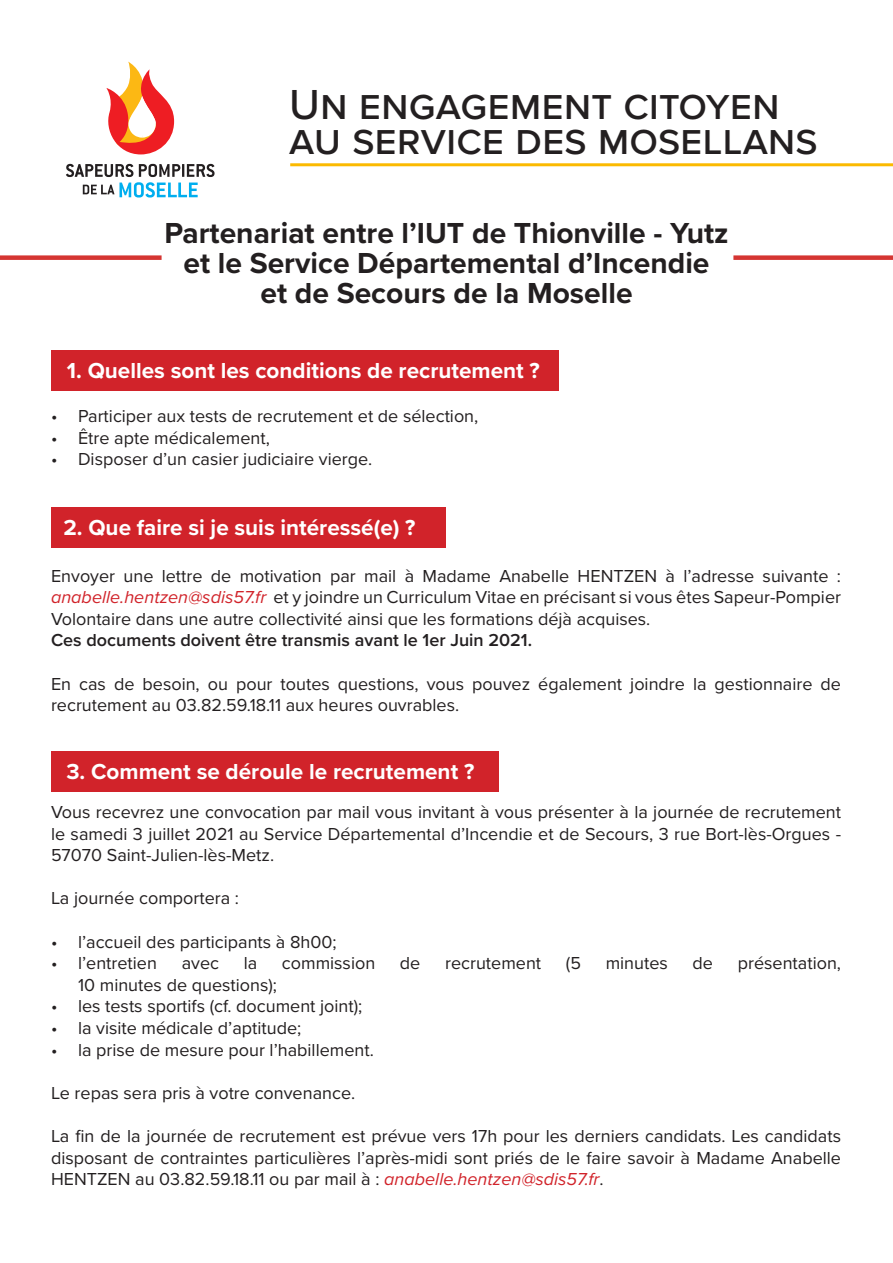
<style>
.page{position:relative;width:893px;height:1263px;background:#fff}
.page>*{position:absolute;margin:0;border:0;box-sizing:border-box;transform-origin:0 0}
.t1{font:500 43.5px "Proxima Nova";color:#231f20}
.t2{font:700 30px "Proxima Nova";color:#231f20}
.t3{font:700 22.5px "Proxima Nova";color:#fff}
.t4{font:18px/21.6px "Proxima Nova";color:#231f20;text-align:justify}
.t5{font:600 18px "Proxima Nova";color:#231f20}
.s1{font-style:italic;color:#d1232a}
</style>
<div class="page">
<svg style="left:66px;top:164px;width:149px;height:34px"></svg>
<svg style="left:106px;top:62px;width:68px;height:92px"></svg>
<hr style="left:290px;top:163px;width:603px;height:3px;background:#fbba00">
<div style="left:0;top:255px;width:162px;height:5px;background:#d53532"></div>
<div style="left:733px;top:255px;width:160px;height:5px;background:#d53532"></div>
<div style="left:51px;top:350px;width:507px;height:40px;background:#d1232a"></div>
<div style="left:51px;top:507px;width:395px;height:41px;background:#d1232a"></div>
<div style="left:51px;top:751px;width:447px;height:40px;background:#d1232a"></div>
<p class="t1" style="left:289px;top:72px;width:492px">Un engagement citoyen</p>
<p class="t1" style="left:289px;top:107px;width:530px">au service des mosellans</p>
<p class="t2" style="left:164px;top:210px;width:566px">Partenariat entre l’IUT de Thionville - Yutz</p>
<p class="t2" style="left:183px;top:240px;width:528px">et le Service Départemental d’Incendie</p>
<p class="t2" style="left:260px;top:270px;width:374px">et de Secours de la Moselle</p>
<p class="t3" style="left:67px;top:353px;width:474px">1. Quelles sont les conditions de recrutement ?</p>
<p class="t4" style="left:51px;top:405px;width:429px">• Participer aux tests de recrutement et de sélection,</p>
<p class="t4" style="left:51px;top:426px;width:220px">• Être apte médicalement,</p>
<p class="t4" style="left:51px;top:448px;width:323px">• Disposer d’un casier judiciaire vierge.</p>
<p class="t3" style="left:63px;top:511px;width:354px">2. Que faire si je suis intéressé(e) ?</p>
<p class="t4" style="left:51px;top:564px;width:792px">Envoyer une lettre de motivation par mail à Madame Anabelle HENTZEN à l’adresse suivante : <span class="s1">anabelle.hentzen@sdis57.fr</span> et y joindre un Curriculum Vitae en précisant si vous êtes Sapeur-Pompier Volontaire dans une autre collectivité ainsi que les formations déjà acquises.</p>
<p class="t5" style="left:51px;top:627px;width:483px">Ces documents doivent être transmis avant le 1er Juin 2021.</p>
<p class="t4" style="left:51px;top:672px;width:791px">En cas de besoin, ou pour toutes questions, vous pouvez également joindre la gestionnaire de recrutement au 03.82.59.18.11 aux heures ouvrables.</p>
<p class="t3" style="left:66px;top:754px;width:409px">3. Comment se déroule le recrutement ?</p>
<p class="t4" style="left:51px;top:800px;width:792px">Vous recevrez une convocation par mail vous invitant à vous présenter à la journée de recrutement le samedi 3 juillet 2021 au Service Départemental d’Incendie et de Secours, 3 rue Bort-lès-Orgues - 57070 Saint-Julien-lès-Metz.</p>
<p class="t4" style="left:51px;top:887px;width:190px">La journée comportera :</p>
<p class="t4" style="left:51px;top:930px;width:287px">• l’accueil des participants à 8h00;</p>
<p class="t4" style="left:51px;top:952px;width:108px">• l’entretien</p>
<p class="t4" style="left:182px;top:952px;width:39px">avec</p>
<p class="t4" style="left:244px;top:952px;width:15px">la</p>
<p class="t4" style="left:282px;top:952px;width:95px">commission</p>
<p class="t4" style="left:400px;top:952px;width:22px">de</p>
<p class="t4" style="left:445px;top:952px;width:98px">recrutement</p>
<p class="t4" style="left:566px;top:952px;width:17px">(5</p>
<p class="t4" style="left:606px;top:952px;width:64px">minutes</p>
<p class="t4" style="left:693px;top:952px;width:22px">de</p>
<p class="t4" style="left:738px;top:952px;width:105px">présentation,</p>
<p class="t4" style="left:78px;top:973px;width:201px">10 minutes de questions);</p>
<p class="t4" style="left:51px;top:995px;width:313px">• les tests sportifs (cf. document joint);</p>
<p class="t4" style="left:51px;top:1016px;width:252px">• la visite médicale d’aptitude;</p>
<p class="t4" style="left:51px;top:1038px;width:324px">• la prise de mesure pour l’habillement.</p>
<p class="t4" style="left:51px;top:1081px;width:306px">Le repas sera pris à votre convenance.</p>
<p class="t4" style="left:51px;top:1124px;width:792px">La fin de la journée de recrutement est prévue vers 17h pour les derniers candidats. Les candidats disposant de contraintes particulières l’après-midi sont priés de le faire savoir à Madame Anabelle HENTZEN au 03.82.59.18.11 ou par mail à : <span class="s1">anabelle.hentzen@sdis57.fr</span>.</p>
</div>
